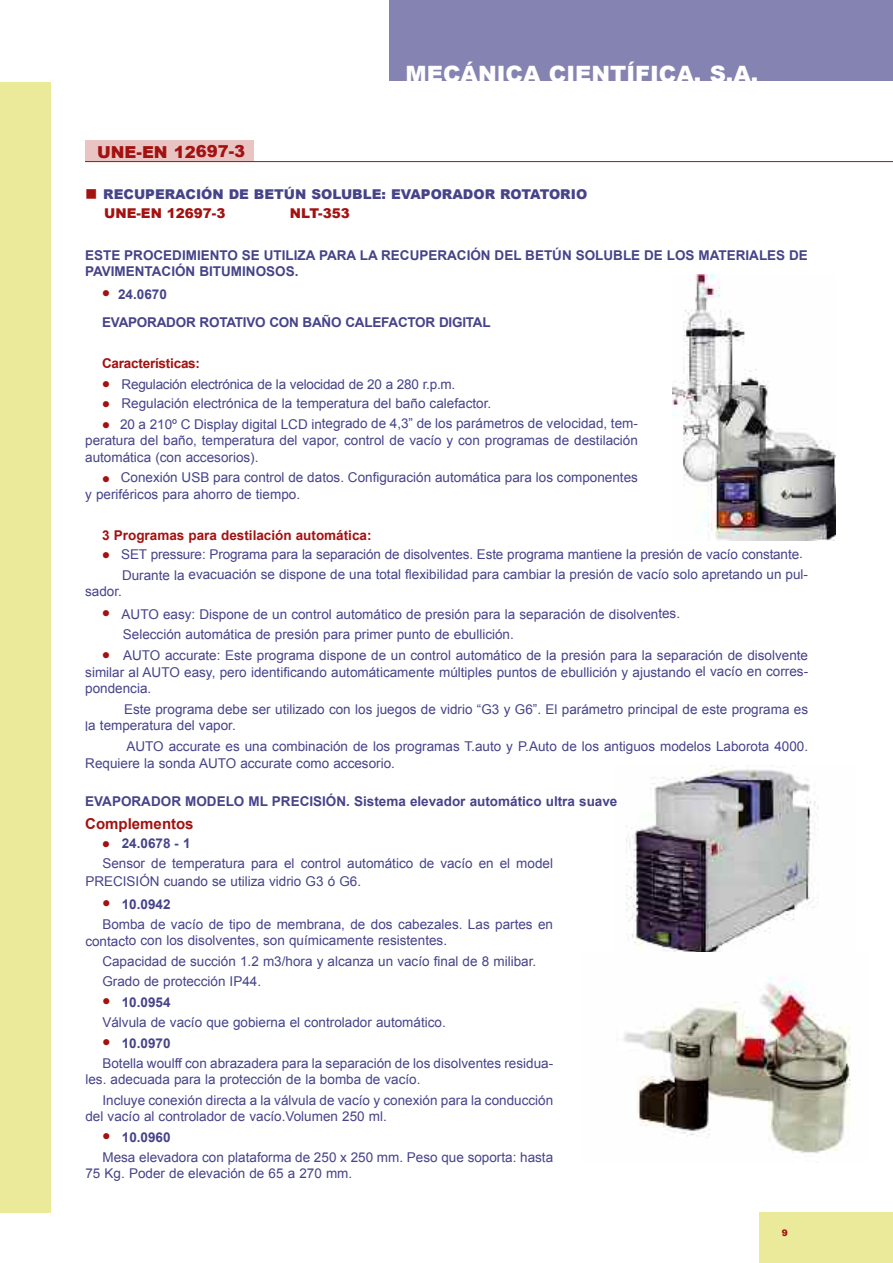
<style>
.page{position:relative;width:893px;height:1263px;background:#fff}
.page>*{position:absolute;margin:0;border:0;box-sizing:border-box;transform-origin:0 0}
.t1{font:900 22.5px "Arial";color:#fff}
.t2{font:900 16.5px "Arial";color:#a31110}
.t3{font:700 15px "Arial";color:#a31110}
.t4{font:13.5px/20.4px "Arial";color:#46438a}
.t5{font:700 13.5px/16.4px "Arial";color:#46438a}
.t6{font:900 13.5px/19px "Arial";color:#46438a}
.t7{font:700 13.5px "Arial";color:#a31110}
.t8{font:900 13.5px "Arial";color:#a31110}
.t9{font:900 9px "Arial";color:#a31110}
.s1{color:#a31110}
.s2{font-weight:700}
</style>
<div class="page">
<img style="left:626px;top:765px;width:192px;height:187px">
<div style="left:759px;top:1212px;width:134px;height:51px;background:#ebe99a"></div>
<div style="left:85px;top:140px;width:168px;height:22px;background:#e8c4c3"></div>
<hr style="left:85px;top:161px;width:808px;height:1px;background:#a31110">
<img style="left:672px;top:275px;width:164px;height:265px">
<div style="left:389px;top:0;width:504px;height:81px;background:#8583b2"></div>
<div style="left:0;top:82px;width:51px;height:1131px;background:#ebe99a"></div>
<img style="left:623px;top:976px;width:228px;height:178px">
<h1 class="t1" style="left:406px;top:57px;width:354px">MECáNICA CIENTÍFICA, S.A.</h1>
<p class="t2" style="left:97px;top:139px;width:150px">UNE-EN 12697-3</p>
<p class="t6" style="left:104px;top:184px;width:485px;text-indent:-19px"><span class="s1">■</span> RECUPERACIÓN DE BETÚN SOLUBLE: EVAPORADOR ROTATORIO<br><span class="s1">UNE-EN 12697-3</span></p>
<p class="t8" style="left:290px;top:203px;width:61px">NLT-353</p>
<p class="t5" style="left:85px;top:247px;width:724px">ESTE PROCEDIMIENTO SE UTILIZA PARA LA RECUPERACIÓN DEL BETÚN SOLUBLE DE LOS MATERIALES DE<br>PAVIMENTACIÓN BITUMINOSOS.</p>
<p class="t5" style="left:102px;top:280px;width:390px;line-height:28.7px"><span class="s1">●</span> 24.0670<br>EVAPORADOR ROTATIVO CON BAÑO CALEFACTOR DIGITAL</p>
<p class="t7" style="left:102px;top:356px;width:99px">Características:</p>
<p class="t4" style="left:102px;top:374px;width:355px"><span class="s1">●</span> Regulación electrónica de la velocidad de 20 a 280 r.p.m.</p>
<p class="t4" style="left:102px;top:393px;width:391px"><span class="s1">●</span> Regulación electrónica de la temperatura del baño calefactor.</p>
<p class="t4" style="left:85px;top:415px;width:554px;line-height:16.5px;text-align:justify;text-indent:17px"><span class="s1">●</span> 20 a 210º C Display digital LCD integrado de 4,3” de los parámetros de velocidad, tem&shy;peratura del baño, temperatura del vapor, control de vacío y con programas de destilación automática (con accesorios).</p>
<p class="t4" style="left:85px;top:469px;width:554px;line-height:16.6px;text-indent:17px"><span class="s1">●</span> Conexión USB para control de datos. Configuración automática para los componentes y periféricos para ahorro de tiempo.</p>
<p class="t7" style="left:102px;top:528px;width:271px">3 Programas para destilación automática:</p>
<p class="t4" style="left:122px;top:544px;width:688px;text-indent:-20px"><span class="s1">●</span> SET pressure: Programa para la separación de disolventes. Este programa mantiene la presión de vacío constante.<br>Durante la evacuación se dispone de una total flexibilidad para cambiar la presión de vacío solo apretando un pul-</p>
<p class="t4" style="left:85px;top:581px;width:38px">sador.</p>
<p class="t4" style="left:123px;top:603px;width:559px;line-height:20.9px;text-indent:-21px"><span class="s1">●</span> AUTO easy: Dispone de un control automático de presión para la separación de disolventes.<br>Selección automática de presión para primer punto de ebullición.</p>
<p class="t4" style="left:85px;top:647px;width:724px;line-height:16.5px;text-align:justify;text-indent:17px"><span class="s1">●</span> AUTO accurate: Este programa dispone de un control automático de la presión para la separación de disolvente similar al AUTO easy, pero identificando automáticamente múltiples puntos de ebullición y ajustando el vacío en corres&shy;pondencia.</p>
<p class="t4" style="left:85px;top:701px;width:724px;line-height:16.6px;text-indent:39px">Este programa debe ser utilizado con los juegos de vidrio “G3 y G6”. El parámetro principal de este programa es la temperatura del vapor.</p>
<p class="t4" style="left:85px;top:738px;width:724px;line-height:16.6px;text-indent:41px">AUTO accurate es una combinación de los programas T.auto y P.Auto de los antiguos modelos Laborota 4000.<br>Requiere la sonda AUTO accurate como accesorio.</p>
<p class="t5" style="left:85px;top:793px;width:534px">EVAPORADOR MODELO ML PRECISIÓN. Sistema elevador automático ultra suave</p>
<p class="t3" style="left:85px;top:815px;width:110px">Complementos</p>
<p class="t4" style="left:102px;top:833px;width:452px"><span class="s1">●</span> <span class="s2">24.0678 - 1<br></span>Sensor de temperatura para el control automático de vacío en el model</p>
<p class="t4" style="left:85px;top:871px;width:277px">PRECISIÓN cuando se utiliza vidrio G3 ó G6.</p>
<p class="t4" style="left:102px;top:894px;width:452px"><span class="s1">●</span> <span class="s2">10.0942<br></span>Bomba de vacío de tipo de membrana, de dos cabezales. Las partes en</p>
<p class="t4" style="left:102px;top:930px;width:435px;text-indent:-17px">contacto con los disolventes, son químicamente resistentes.<br>Capacidad de succión 1.2 m3/hora y alcanza un vacío final de 8 milibar.<br>Grado de protección IP44.</p>
<p class="t4" style="left:102px;top:992px;width:345px"><span class="s1">●</span> <span class="s2">10.0954<br></span>Válvula de vacío que gobierna el controlador automático.</p>
<p class="t4" style="left:102px;top:1033px;width:452px"><span class="s1">●</span> <span class="s2">10.0970<br></span>Botella woulff con abrazadera para la separación de los disolventes residua-</p>
<p class="t4" style="left:102px;top:1069px;width:452px;text-indent:-17px">les. adecuada para la protección de la bomba de vacío.<br>Incluye conexión directa a la válvula de vacío y conexión para la conducción</p>
<p class="t4" style="left:85px;top:1106px;width:303px">del vacío al controlador de vacío.Volumen 250 ml.</p>
<p class="t4" style="left:102px;top:1126px;width:452px"><span class="s1">●</span> <span class="s2">10.0960<br></span>Mesa elevadora con plataforma de 250 x 250 mm. Peso que soporta: hasta</p>
<p class="t4" style="left:85px;top:1163px;width:268px">75 Kg. Poder de elevación de 65 a 270 mm.</p>
<p class="t9" style="left:782px;top:1226px;width:8px">9</p>
</div>
